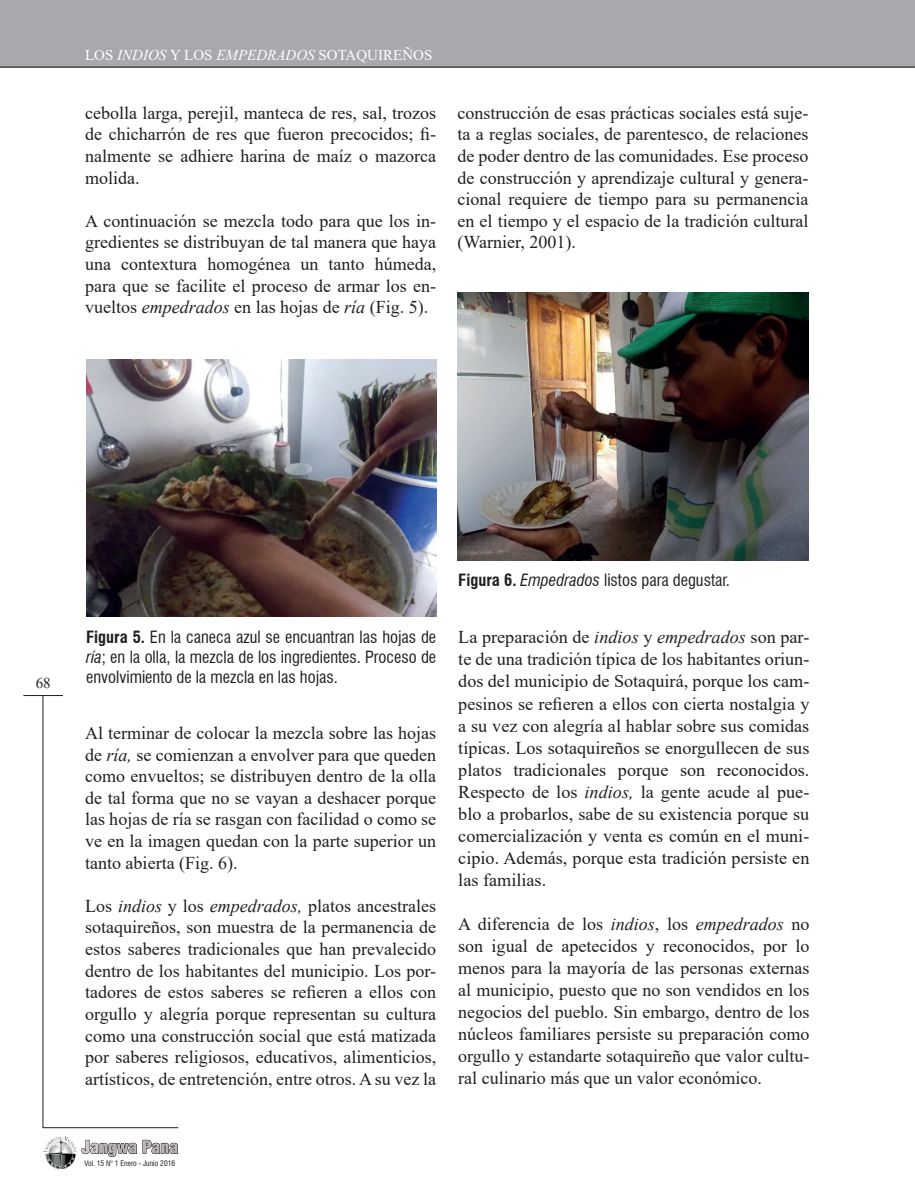
<style>
.page{position:relative;width:915px;height:1191px;background:#fff}
.page>*{position:absolute;margin:0;border:0;box-sizing:border-box;transform-origin:0 0}
.t1{font:18px/21.6px "Times New Roman";color:#231f20;text-align:justify}
.t2{font:condensed 16.5px/19.8px "Swiss 721 BT";color:#231f20;text-align:justify}
.t3{font:15px "Times New Roman";color:#fff}
.t4{font:15px "Times New Roman";color:#231f20}
.t5{font:condensed 7.5px "Swiss 721 BT";color:#231f20}
.s1{font-style:italic}
.s2{font-weight:700}
</style>
<div class="page">
<div style="left:0;top:0;width:914px;height:67px;background:#a8a9ad"></div>
<svg style="left:81px;top:1139px;width:98px;height:18px"></svg>
<img style="left:43px;top:1136px;width:34px;height:33px">
<hr style="left:43px;top:1127px;width:135px;height:1px;background:#231f20">
<hr style="left:0;top:67px;width:914px;height:1px;background:#231f20">
<hr style="left:43px;top:695px;width:1px;height:432px;background:#231f20">
<hr style="left:23px;top:695px;width:40px;height:1px;background:#231f20">
<img style="left:86px;top:359px;width:350px;height:257px">
<img style="left:457px;top:292px;width:351px;height:268px">
<p class="t3" style="left:85px;top:45px;width:348px">LOS <span class="s1">INDIOS</span> Y LOS <span class="s1">EMPEDRADOS</span> SOTAQUIREÑOS</p>
<p class="t1" style="left:85px;top:101px;width:352px">cebolla larga, perejil, manteca de res, sal, trozos de chicharrón de res que fueron precocidos; fi&shy;nalmente se adhiere harina de maíz o mazorca molida.</p>
<p class="t1" style="left:85px;top:209px;width:352px">A continuación se mezcla todo para que los in&shy;gredientes se distribuyan de tal manera que haya una contextura homogénea un tanto húmeda, para que se facilite el proceso de armar los en&shy;vueltos <span class="s1">empedrados</span> en las hojas de <span class="s1">ría</span> (Fig. 5).</p>
<p class="t1" style="left:457px;top:101px;width:352px">construcción de esas prácticas sociales está suje&shy;ta a reglas sociales, de parentesco, de relaciones de poder dentro de las comunidades. Ese proceso de construcción y aprendizaje cultural y genera&shy;cional requiere de tiempo para su permanencia en el tiempo y el espacio de la tradición cultural (Warnier, 2001).</p>
<p class="t4" style="left:36px;top:673px;width:16px">68</p>
<p class="t2" style="left:86px;top:627px;width:351px"><span class="s2">Figura 5.</span> En la caneca azul se encuantran las hojas de <span class="s1">ría</span>; en la olla, la mezcla de los ingredientes. Proceso de envolvimiento de la mezcla en las hojas.</p>
<p class="t1" style="left:85px;top:721px;width:352px">Al terminar de colocar la mezcla sobre las hojas de <span class="s1">ría,</span> se comienzan a envolver para que queden como envueltos; se distribuyen dentro de la olla de tal forma que no se vayan a deshacer porque las hojas de ría se rasgan con facilidad o como se ve en la imagen quedan con la parte superior un tanto abierta (Fig. 6).</p>
<p class="t1" style="left:85px;top:894px;width:352px">Los <span class="s1">indios</span> y los <span class="s1">empedrados,</span> platos ancestrales sotaquireños, son muestra de la permanencia de estos saberes tradicionales que han prevalecido dentro de los habitantes del municipio. Los por&shy;tadores de estos saberes se refieren a ellos con orgullo y alegría porque representan su cultura como una construcción social que está matizada por saberes religiosos, educativos, alimenticios, artísticos, de entretención, entre otros. A su vez la</p>
<p class="t2" style="left:458px;top:570px;width:273px"><span class="s2">Figura 6.</span> <span class="s1">Empedrados</span> listos para degustar.</p>
<p class="t1" style="left:458px;top:625px;width:352px;line-height:22px">La preparación de <span class="s1">indios</span> y <span class="s1">empedrados</span> son par&shy;te de una tradición típica de los habitantes oriun&shy;dos del municipio de Sotaquirá, porque los cam&shy;pesinos se refieren a ellos con cierta nostalgia y a su vez con alegría al hablar sobre sus comidas típicas. Los sotaquireños se enorgullecen de sus platos tradicionales porque son reconocidos.<br>Respecto de los <span class="s1">indios,</span> la gente acude al pue&shy;blo a probarlos, sabe de su existencia porque su comercialización y venta es común en el muni&shy;cipio. Además, porque esta tradición persiste en las familias.</p>
<p class="t1" style="left:458px;top:912px;width:352px;line-height:22px">A diferencia de los <span class="s1">indios</span>, los <span class="s1">empedrados</span> no son igual de apetecidos y reconocidos, por lo menos para la mayoría de las personas externas al municipio, puesto que no son vendidos en los negocios del pueblo. Sin embargo, dentro de los núcleos familiares persiste su preparación como orgullo y estandarte sotaquireño que valor cultu&shy;ral culinario más que un valor económico.</p>
<p class="t5" style="left:84px;top:1158px;width:92px">Vol. 15 N° 1 Enero - Junio 2016</p>
</div>
